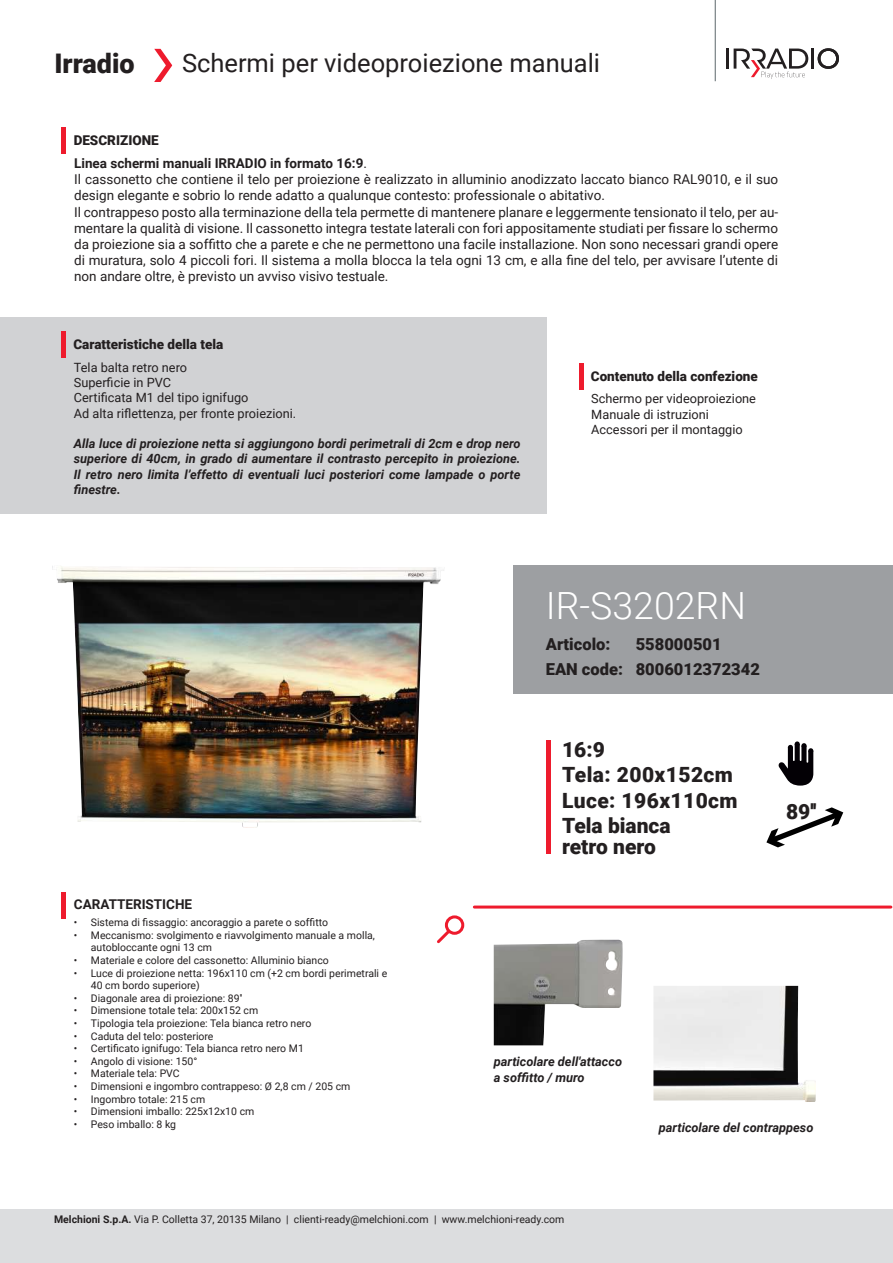
<style>
.page{position:relative;width:893px;height:1263px;background:#fff}
.page>*{position:absolute;margin:0;border:0;box-sizing:border-box;transform-origin:0 0}
.t1{font:300 37.5px "Roboto";color:#fff}
.t2{font:900 27px "Roboto";color:#231f20}
.t3{font:25.5px "Roboto";color:#231f20}
.t4{font:900 21px/25.2px "Roboto";letter-spacing:.02em;color:#231f20}
.t5{font:900 21px "Roboto";color:#231f20}
.t6{font:900 16.5px "Roboto";color:#231f20}
.t7{font:13.5px/16.2px "Roboto";color:#231f20}
.t8{font:900 13.5px "Roboto";color:#231f20}
.t9{font:700 13.5px "Roboto";color:#231f20}
.t10{font:italic 700 12.75px/15.3px "Roboto";color:#231f20;text-align:justify}
.t11{font:12.75px/15.3px "Roboto";color:#231f20}
.t12{font:10.5px/12.6px "Roboto";color:#231f20}
.s1{font-weight:700}
</style>
<div class="page">
<div style="left:0;top:1209px;width:893px;height:54px;background:#dcdddf"></div>
<hr style="left:715px;top:0;width:1px;height:81px;background:#5d676b">
<hr style="left:726px;top:49px;width:3px;height:20px;background:#231f20">
<hr style="left:811px;top:49px;width:3px;height:20px;background:#231f20">
<svg style="left:818px;top:48px;width:21px;height:21px"></svg>
<svg style="left:734px;top:49px;width:74px;height:30px"></svg>
<div style="left:0;top:317px;width:547px;height:196px;background:#d1d2d4"></div>
<hr style="left:62px;top:128px;width:4px;height:26px;background:#ee1b2d">
<hr style="left:62px;top:332px;width:4px;height:26px;background:#ee1b2d">
<hr style="left:579px;top:364px;width:4px;height:26px;background:#ee1b2d">
<div style="left:513px;top:566px;width:380px;height:128px;background:#9d9fa2"></div>
<hr style="left:547px;top:740px;width:4px;height:113px;background:#ee1b2d">
<svg style="left:778px;top:741px;width:35px;height:45px"></svg>
<svg style="left:766px;top:807px;width:78px;height:40px"></svg>
<hr style="left:62px;top:892px;width:4px;height:26px;background:#ee1b2d">
<img style="left:52px;top:566px;width:392px;height:262px">
<img style="left:494px;top:940px;width:129px;height:105px">
<img style="left:653px;top:986px;width:163px;height:116px">
<svg style="left:154px;top:49px;width:18px;height:33px"></svg>
<div style="left:445px;top:915px;width:19px;height:20px;border:3px solid #ee1b2d;border-radius:50%"></div>
<svg style="left:437px;top:927px;width:16px;height:17px"></svg>
<hr style="left:474px;top:905px;width:417px;height:3px;background:#ee1b2d">
<h2 class="t2" style="left:54px;top:44px;width:82px">Irradio</h2>
<p class="t8" style="left:74px;top:131px;width:87px">DESCRIZIONE</p>
<h3 class="t3" style="left:182px;top:46px;width:420px">Schermi per videoproiezione manuali</h3>
<p class="t7" style="left:74px;top:155px;width:706px"><span class="s1">Linea schermi manuali IRRADIO in formato 16:9</span>.<br>Il cassonetto che contiene il telo per proiezione è realizzato in alluminio anodizzato laccato bianco RAL9010, e il suo design elegante e sobrio lo rende adatto a qualunque contesto: professionale o abitativo.<br>Il contrappeso posto alla terminazione della tela permette di mantenere planare e leggermente tensionato il telo, per au&shy;mentare la qualità di visione. Il cassonetto integra testate laterali con fori appositamente studiati per fissare lo schermo da proiezione sia a soffitto che a parete e che ne permettono una facile installazione. Non sono necessari grandi opere di muratura, solo 4 piccoli fori. Il sistema a molla blocca la tela ogni 13 cm, e alla fine del telo, per avvisare l’utente di non andare oltre, è previsto un avviso visivo testuale.</p>
<p class="t8" style="left:73px;top:335px;width:151px">Caratteristiche della tela</p>
<p class="t11" style="left:74px;top:359px;width:224px">Tela balta retro nero<br>Superficie in PVC<br>Certificata M1 del tipo ignifugo<br>Ad alta riflettenza, per fronte proiezioni.</p>
<p class="t10" style="left:74px;top:435px;width:448px">Alla luce di proiezione netta si aggiungono bordi perimetrali di 2cm e drop nero superiore di 40cm, in grado di aumentare il contrasto percepito in proiezione.<br>Il retro nero limita l’effetto di eventuali luci posteriori come lampade o porte finestre.</p>
<p class="t8" style="left:591px;top:367px;width:169px">Contenuto della confezione</p>
<p class="t11" style="left:591px;top:391px;width:166px">Schermo per videoproiezione<br>Manuale di istruzioni<br>Accessori per il montaggio</p>
<h1 class="t1" style="left:546px;top:580px;width:202px">IR-S3202RN</h1>
<p class="t6" style="left:546px;top:633px;width:66px">Articolo:</p>
<p class="t6" style="left:636px;top:633px;width:87px">558000501</p>
<p class="t6" style="left:546px;top:658px;width:216px">EAN code: 8006012372342</p>
<h3 class="t4" style="left:562px;top:736px;width:177px">16:9<br>Tela: 200x152cm<br>Luce: 196x110cm<br>Tela bianca</h3>
<h3 class="t5" style="left:562px;top:832px;width:95px">retro nero</h3>
<h3 class="t4" style="left:786px;top:798px;width:32px">89''</h3>
<p class="t9" style="left:74px;top:894px;width:120px">CARATTERISTICHE</p>
<p class="t12" style="left:74px;top:916px;width:256px">• Sistema di fissaggio: ancoraggio a parete o soffitto</p>
<p class="t12" style="left:91px;top:928px;width:286px;text-indent:-17px">• Meccanismo: svolgimento e riavvolgimento manuale a molla, autobloccante ogni 13 cm</p>
<p class="t12" style="left:74px;top:953px;width:256px">• Materiale e colore del cassonetto: Alluminio bianco</p>
<p class="t12" style="left:91px;top:966px;width:298px;text-indent:-17px">• Luce di proiezione netta: 196x110 cm (+2 cm bordi perimetrali e<br>40 cm bordo superiore)</p>
<p class="t12" style="left:74px;top:991px;width:170px">• Diagonale area di proiezione: 89''</p>
<p class="t12" style="left:74px;top:1004px;width:186px">• Dimensione totale tela: 200x152 cm</p>
<p class="t12" style="left:74px;top:1016px;width:239px">• Tipologia tela proiezione: Tela bianca retro nero</p>
<p class="t12" style="left:74px;top:1029px;width:141px">• Caduta del telo: posteriore</p>
<p class="t12" style="left:74px;top:1042px;width:232px">• Certificato ignifugo: Tela bianca retro nero M1</p>
<p class="t12" style="left:74px;top:1054px;width:125px">• Angolo di visione: 150°</p>
<p class="t12" style="left:74px;top:1067px;width:107px">• Materiale tela: PVC</p>
<p class="t12" style="left:74px;top:1079px;width:278px">• Dimensioni e ingombro contrappeso: Ø 2,8 cm / 205 cm</p>
<p class="t12" style="left:74px;top:1092px;width:133px">• Ingombro totale: 215 cm</p>
<p class="t12" style="left:74px;top:1105px;width:182px">• Dimensioni imballo: 225x12x10 cm</p>
<p class="t12" style="left:74px;top:1117px;width:104px">• Peso imballo: 8 kg</p>
<p class="t10" style="left:494px;top:1054px;width:130px">particolare dell'attacco a soffitto / muro</p>
<p class="t12" style="left:54px;top:1213px;width:512px"><span class="s1">Melchioni S.p.A.</span> Via P. Colletta 37, 20135 Milano | clienti-ready@melchioni.com | www.melchioni-ready.com</p>
<p class="t10" style="left:659px;top:1120px;width:156px">particolare del contrappeso</p>
</div>
